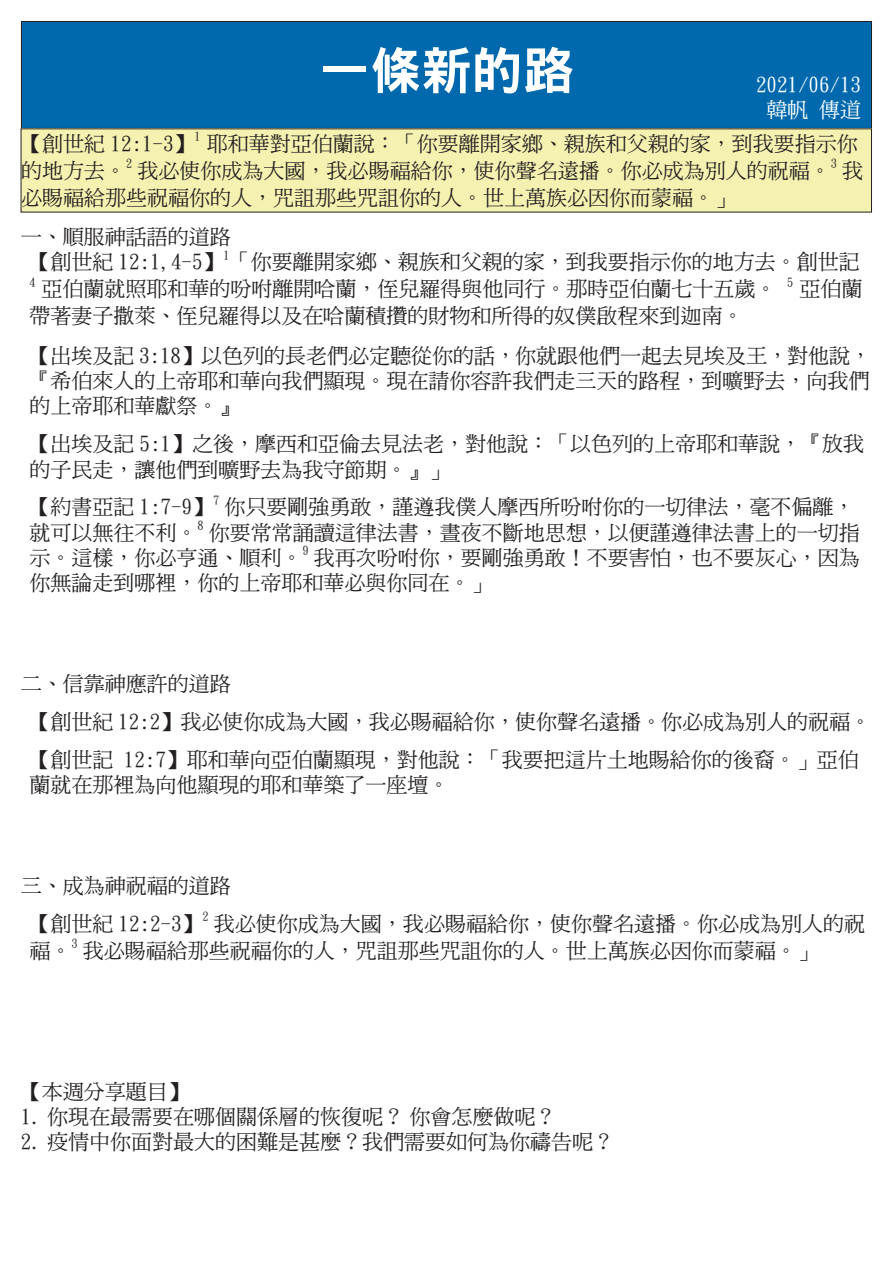
<style>
.page{position:relative;width:893px;height:1263px;background:#fff}
.page>*{position:absolute;margin:0;border:0;box-sizing:border-box;transform-origin:0 0}
.t1{font:51px "DFN Hei XB HK BF";color:#fff}
.t2{font:21px/25.2px "DF Ming Md HK BF";color:#231f20}
.t3{font:21px/25.2px "DF Ming Md HK BF";color:#fff;text-align:center}
.t4{font:12.3px "DF Ming Md HK BF";color:#231f20}
</style>
<div class="page">
<div style="left:21px;top:21px;width:850px;height:107px;background:#0069ae"></div>
<div style="left:21px;top:21px;width:851px;height:108px;border:1px solid #231f20"></div>
<div style="left:21px;top:129px;width:850px;height:83px;background:#f5f2b1"></div>
<p class="t1" style="left:319px;top:45px;width:257px">一條新的路</p>
<p class="t3" style="left:756px;top:72px;width:106px">2021/06/13韓帆 傳道</p>
<p class="t2" style="left:21px;top:131px;width:175px">【創世紀 12:1-3】</p>
<p class="t4" style="left:195px;top:130px;width:8px">1</p>
<p class="t2" style="left:207px;top:131px;width:652px">耶和華對亞伯蘭說：「你要離開家鄉、親族和父親的家，到我要指示你</p>
<p class="t2" style="left:21px;top:158px;width:107px">的地方去。</p>
<p class="t4" style="left:126px;top:157px;width:8px">2</p>
<p class="t2" style="left:138px;top:158px;width:695px">我必使你成為大國，我必賜福給你，使你聲名遠播。你必成為別人的祝福。</p>
<p class="t4" style="left:831px;top:157px;width:8px">3</p>
<p class="t2" style="left:842px;top:158px;width:22px">我</p>
<p class="t2" style="left:21px;top:185px;width:715px">必賜福給那些祝福你的人，咒詛那些咒詛你的人。世上萬族必因你而蒙福。」</p>
<p class="t2" style="left:21px;top:224px;width:211px">一、順服神話語的道路</p>
<p class="t2" style="left:29px;top:249px;width:832px">【創世紀 12:1,4-5】「你要離開家鄉、親族和父親的家，到我要指示你的地方去。創世記</p>
<p class="t4" style="left:224px;top:249px;width:8px">1</p>
<p class="t4" style="left:29px;top:276px;width:8px">4</p>
<p class="t2" style="left:42px;top:276px;width:737px">亞伯蘭就照耶和華的吩咐離開哈蘭，侄兒羅得與他同行。那時亞伯蘭七十五歲。</p>
<p class="t4" style="left:787px;top:276px;width:8px">5</p>
<p class="t2" style="left:799px;top:276px;width:64px">亞伯蘭</p>
<p class="t2" style="left:29px;top:303px;width:716px">帶著妻子撒萊、侄兒羅得以及在哈蘭積攢的財物和所得的奴僕啟程來到迦南。</p>
<p class="t2" style="left:29px;top:343px;width:843px;text-align:justify">【出埃及記 3:18】以色列的長老們必定聽從你的話，你就跟他們一起去見埃及王，對他說，『希伯來人的上帝耶和華向我們顯現。現在請你容許我們走三天的路程，到曠野去，向我們的上帝耶和華獻祭。』</p>
<p class="t2" style="left:29px;top:431px;width:836px">【出埃及記 5:1】之後，摩西和亞倫去見法老，對他說：「以色列的上帝耶和華說，『放我的子民走，讓他們到曠野去為我守節期。』」</p>
<p class="t2" style="left:29px;top:494px;width:185px">【約書亞記 1:7-9】</p>
<p class="t4" style="left:213px;top:494px;width:8px">7</p>
<p class="t2" style="left:224px;top:494px;width:632px">你只要剛強勇敢，謹遵我僕人摩西所吩咐你的一切律法，毫不偏離，</p>
<p class="t2" style="left:29px;top:520px;width:169px">就可以無往不利。</p>
<p class="t4" style="left:197px;top:519px;width:8px">8</p>
<p class="t2" style="left:29px;top:520px;width:832px;text-indent:179px">你要常常誦讀這律法書，晝夜不斷地思想，以便謹遵律法書上的一切指示。這樣，你必亨通、順利。</p>
<p class="t4" style="left:302px;top:544px;width:8px">9</p>
<p class="t2" style="left:29px;top:545px;width:832px;text-indent:284px">我再次吩咐你，要剛強勇敢！不要害怕，也不要灰心，因為你無論走到哪裡，你的上帝耶和華必與你同在。」</p>
<p class="t2" style="left:21px;top:671px;width:212px">二、信靠神應許的道路</p>
<p class="t2" style="left:29px;top:709px;width:843px">【創世紀 12:2】我必使你成為大國，我必賜福給你，使你聲名遠播。你必成為別人的祝福。</p>
<p class="t2" style="left:29px;top:747px;width:831px">【創世記 12:7】耶和華向亞伯蘭顯現，對他說：「我要把這片土地賜給你的後裔。」亞伯蘭就在那裡為向他顯現的耶和華築了一座壇。</p>
<p class="t2" style="left:21px;top:873px;width:212px">三、成為神祝福的道路</p>
<p class="t2" style="left:29px;top:911px;width:175px">【創世紀 12:2-3】</p>
<p class="t4" style="left:203px;top:910px;width:8px">2</p>
<p class="t2" style="left:214px;top:911px;width:653px">我必使你成為大國，我必賜福給你，使你聲名遠播。你必成為別人的祝</p>
<p class="t2" style="left:29px;top:938px;width:43px">福。</p>
<p class="t4" style="left:71px;top:937px;width:8px">3</p>
<p class="t2" style="left:83px;top:938px;width:736px">我必賜福給那些祝福你的人，咒詛那些咒詛你的人。世上萬族必因你而蒙福。」</p>
<p class="t2" style="left:21px;top:1079px;width:169px">【本週分享題目】</p>
<p class="t2" style="left:21px;top:1104px;width:532px">1. 你現在最需要在哪個關係層的恢復呢 ? 你會怎麼做呢 ?</p>
<p class="t2" style="left:21px;top:1129px;width:590px">2. 疫情中你面對最大的困難是甚麼 ? 我們需要如何為你禱告呢 ?</p>
</div>
